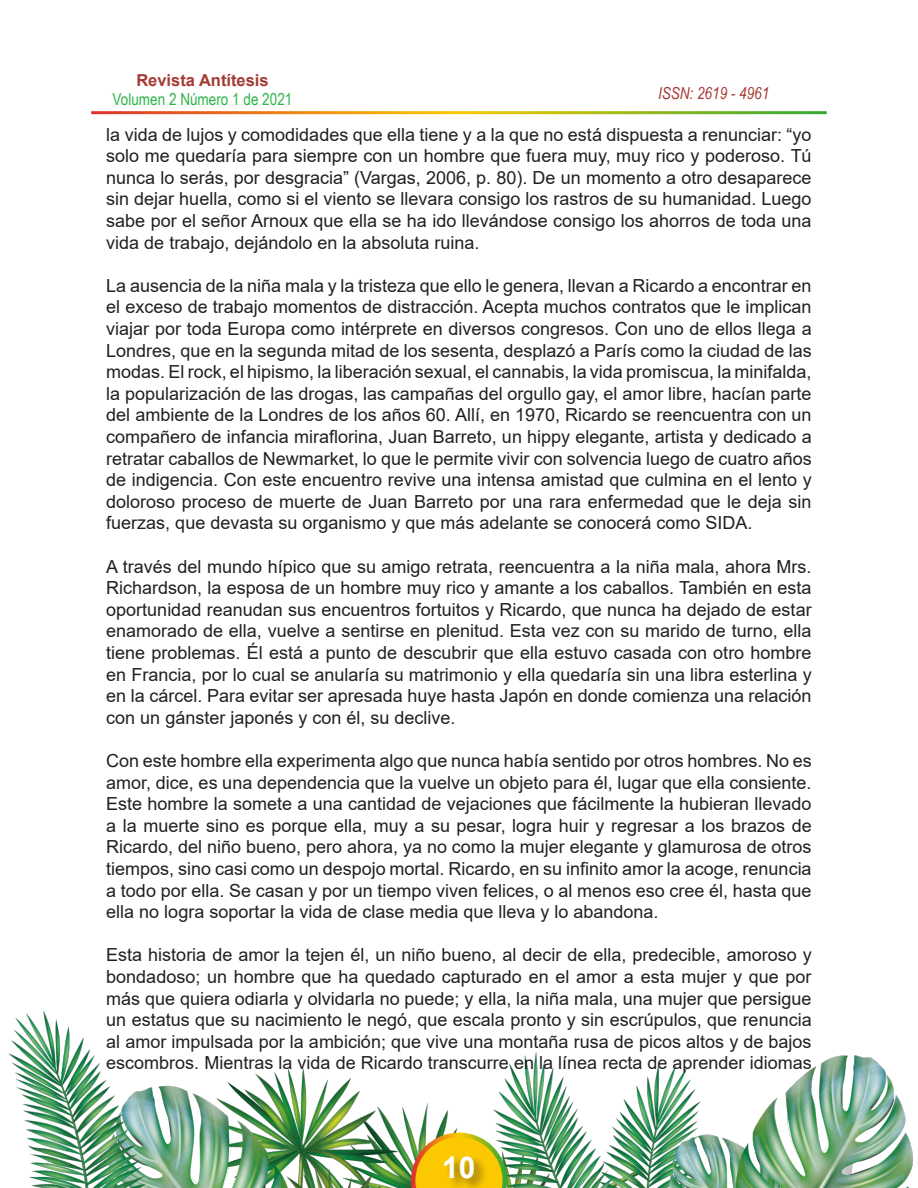
<style>
.page{position:relative;width:918px;height:1188px;background:#fff}
.page>*{position:absolute;margin:0;border:0;box-sizing:border-box;transform-origin:0 0}
.t1{font:700 30px "Arial";color:#fff}
.t2{font:18px/21.6px "Arial";color:#231f20;text-align:justify}
.t3{font:16.5px "Arial Narrow";color:#31b44a}
.t4{font:700 16.5px "Arial";color:#a53a35}
.t5{font:italic 16.5px "Arial Narrow";color:#a53a35}
</style>
<div class="page">
<img style="left:8px;top:1010px;width:905px;height:178px">
<svg style="left:411px;top:1133px;width:96px;height:55px;background:#ddc035"></svg>
<div style="left:443px;top:1155px;width:45px;height:33px;background:#231f20;opacity:.54"></div>
<p class="t4" style="left:136px;top:68px;width:134px">Revista Antítesis</p>
<p class="t3" style="left:113px;top:88px;width:181px">Volumen 2 Número 1 de 2021</p>
<p class="t5" style="left:658px;top:81px;width:113px">ISSN: 2619 - 4961</p>
<p class="t2" style="left:106px;top:123px;width:707px">la vida de lujos y comodidades que ella tiene y a la que no está dispuesta a renunciar: “yo solo me quedaría para siempre con un hombre que fuera muy, muy rico y poderoso. Tú nunca lo serás, por desgracia” (Vargas, 2006, p. 80). De un momento a otro desaparece sin dejar huella, como si el viento se llevara consigo los rastros de su humanidad. Luego sabe por el señor Arnoux que ella se ha ido llevándose consigo los ahorros de toda una vida de trabajo, dejándolo en la absoluta ruina.</p>
<p class="t2" style="left:106px;top:275px;width:707px">La ausencia de la niña mala y la tristeza que ello le genera, llevan a Ricardo a encontrar en el exceso de trabajo momentos de distracción. Acepta muchos contratos que le implican viajar por toda Europa como intérprete en diversos congresos. Con uno de ellos llega a Londres, que en la segunda mitad de los sesenta, desplazó a París como la ciudad de las modas. El rock, el hipismo, la liberación sexual, el cannabis, la vida promiscua, la minifalda, la popularización de las drogas, las campañas del orgullo gay, el amor libre, hacían parte del ambiente de la Londres de los años 60. Allí, en 1970, Ricardo se reencuentra con un compañero de infancia miraflorina, Juan Barreto, un hippy elegante, artista y dedicado a retratar caballos de Newmarket, lo que le permite vivir con solvencia luego de cuatro años de indigencia. Con este encuentro revive una intensa amistad que culmina en el lento y doloroso proceso de muerte de Juan Barreto por una rara enfermedad que le deja sin fuerzas, que devasta su organismo y que más adelante se conocerá como SIDA.</p>
<p class="t2" style="left:106px;top:555px;width:707px">A través del mundo hípico que su amigo retrata, reencuentra a la niña mala, ahora Mrs.<br>Richardson, la esposa de un hombre muy rico y amante a los caballos. También en esta oportunidad reanudan sus encuentros fortuitos y Ricardo, que nunca ha dejado de estar enamorado de ella, vuelve a sentirse en plenitud. Esta vez con su marido de turno, ella tiene problemas. Él está a punto de descubrir que ella estuvo casada con otro hombre en Francia, por lo cual se anularía su matrimonio y ella quedaría sin una libra esterlina y en la cárcel. Para evitar ser apresada huye hasta Japón en donde comienza una relación con un gánster japonés y con él, su declive.</p>
<p class="t2" style="left:106px;top:750px;width:707px">Con este hombre ella experimenta algo que nunca había sentido por otros hombres. No es amor, dice, es una dependencia que la vuelve un objeto para él, lugar que ella consiente.<br>Este hombre la somete a una cantidad de vejaciones que fácilmente la hubieran llevado a la muerte sino es porque ella, muy a su pesar, logra huir y regresar a los brazos de Ricardo, del niño bueno, pero ahora, ya no como la mujer elegante y glamurosa de otros tiempos, sino casi como un despojo mortal. Ricardo, en su infinito amor la acoge, renuncia a todo por ella. Se casan y por un tiempo viven felices, o al menos eso cree él, hasta que ella no logra soportar la vida de clase media que lleva y lo abandona.</p>
<p class="t2" style="left:106px;top:944px;width:707px">Esta historia de amor la tejen él, un niño bueno, al decir de ella, predecible, amoroso y bondadoso; un hombre que ha quedado capturado en el amor a esta mujer y que por más que quiera odiarla y olvidarla no puede; y ella, la niña mala, una mujer que persigue un estatus que su nacimiento le negó, que escala pronto y sin escrúpulos, que renuncia al amor impulsada por la ambición; que vive una montaña rusa de picos altos y de bajos escombros. Mientras la vida de Ricardo transcurre en la línea recta de aprender idiomas</p>
<h1 class="t1" style="left:442px;top:1146px;width:35px">10</h1>
</div>
